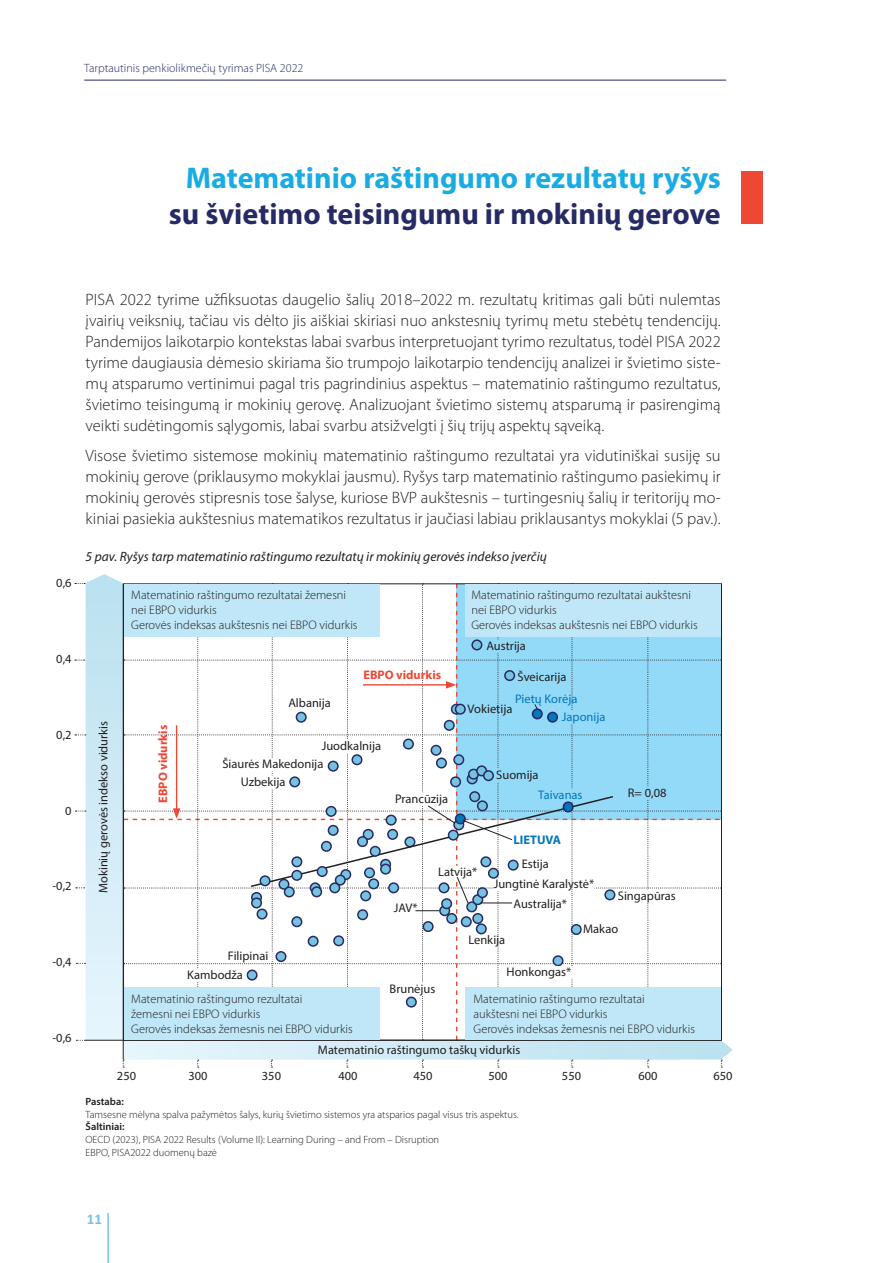
<style>
.page{position:relative;width:893px;height:1263px;background:#fff}
.page>*{position:absolute;margin:0;border:0;box-sizing:border-box;transform-origin:0 0}
.pav_20{font:700 30px/36px "Myriad Pro";color:#19ace3;text-align:center}
.tekstas_calibri{font:300 16.5px/21px "Myriad Pro";color:#231f20;text-align:justify}
.t1{font:700 15px "Calibri";color:#77c3df}
.paveikslelis{font:italic 13.5px "Myriad Pro";color:#231f20}
.t2{font:300 12.45px/14.9px "Myriad Pro";color:#231f20}
.su_rėmu_diagr{font:12.45px "Myriad Pro";color:#231f20}
.diagramos{font:12.45px "Myriad Pro";color:#231f20}
.su_rėmu_diagr_copy{font:12.45px "Myriad Pro";color:#231f20}
.su_rėmu_diagr_copy-2{font:12.45px "Myriad Pro";color:#0476bd}
.diagramos-2{font:700 12.45px "Myriad Pro";color:#ef4735}
.su_rėmu_diagr-2{font:700 12.45px "Myriad Pro";color:#0476bd}
.t3{font:300 12px "Myriad Pro";color:#262a65}
.išnaša{font:300 10.5px "Myriad Pro";color:#231f20}
.išnaša-2{font:600 10.5px "Myriad Pro";color:#231f20}
.s1{color:#262a65}
</style>
<div class="page">
<hr style="left:84px;top:80px;width:642px;height:1px;background:#262a65">
<svg style="left:75px;top:574px;width:658px;height:494px"></svg>
<div style="left:548px;top:712px;width:9px;height:10px;background:#0476bd;border-radius:50%"></div>
<div style="left:547px;top:712px;width:11px;height:11px;border:2px solid #262a65;border-radius:50%"></div>
<div style="left:488px;top:769px;width:59px;height:13px;background:#93daf8;border-radius:4px"></div>
<div style="left:484px;top:771px;width:9px;height:9px;background:#77c3df;border-radius:50%"></div>
<div style="left:483px;top:770px;width:11px;height:11px;border:2px solid #262a65;border-radius:50%"></div>
<div style="left:741px;top:172px;width:21px;height:52px;background:#ef4735"></div>
<div style="left:617px;top:786px;width:61px;height:14px;background:#93daf8;border-radius:4px"></div>
<hr style="left:107px;top:1213px;width:2px;height:50px;background:#77c3df">
<p class="t3" style="left:84px;top:60px;width:221px">Tarptautinis penkiolikmečių tyrimas PISA 2022</p>
<p class="pav_20" style="left:169px;top:159px;width:553px">Matematinio raštingumo rezultatų ryšys <span class="s1">su švietimo teisingumu ir mokinių gerove</span></p>
<p class="diagramos" style="left:56px;top:575px;width:17px">0,6</p>
<p class="diagramos" style="left:56px;top:651px;width:17px">0,4</p>
<p class="diagramos" style="left:56px;top:727px;width:17px">0,2</p>
<p class="diagramos" style="left:65px;top:803px;width:8px">0</p>
<p class="diagramos" style="left:53px;top:878px;width:21px">-0,2</p>
<p class="diagramos" style="left:53px;top:954px;width:21px">-0,4</p>
<p class="diagramos" style="left:53px;top:1030px;width:21px">-0,6</p>
<p class="tekstas_calibri" style="left:86px;top:289px;width:637px">PISA 2022 tyrime užfiksuotas daugelio šalių 2018–2022 m. rezultatų kritimas gali būti nulemtas įvairių veiksnių, tačiau vis dėlto jis aiškiai skiriasi nuo ankstesnių tyrimų metu stebėtų tendencijų.<br>Pandemijos laikotarpio kontekstas labai svarbus interpretuojant tyrimo rezultatus, todėl PISA 2022 tyrime daugiausia dėmesio skiriama šio trumpojo laikotarpio tendencijų analizei ir švietimo siste&shy;mų atsparumo vertinimui pagal tris pagrindinius aspektus – matematinio raštingumo rezultatus, švietimo teisingumą ir mokinių gerovę. Analizuojant švietimo sistemų atsparumą ir pasirengimą veikti sudėtingomis sąlygomis, labai svarbu atsižvelgti į šių trijų aspektų sąveiką.</p>
<p class="tekstas_calibri" style="left:86px;top:445px;width:637px">Visose švietimo sistemose mokinių matematinio raštingumo rezultatai yra vidutiniškai susiję su mokinių gerove (priklausymo mokyklai jausmu). Ryšys tarp matematinio raštingumo pasiekimų ir mokinių gerovės stipresnis tose šalyse, kuriose BVP aukštesnis – turtingesnių šalių ir teritorijų mo&shy;kiniai pasiekia aukštesnius matematikos rezultatus ir jaučiasi labiau priklausantys mokyklai (5 pav.).</p>
<p class="paveikslelis" style="left:86px;top:548px;width:463px">5 pav. Ryšys tarp matematinio raštingumo rezultatų ir mokinių gerovės indekso įverčių</p>
<p class="diagramos" style="left:96px;top:893px;width:174px;rotate:-90deg">Mokinių gerovės indekso vidurkis</p>
<p class="t2" style="left:131px;top:587px;width:216px">Matematinio raštingumo rezultatai žemesni nei EBPO vidurkis</p>
<p class="t2" style="left:131px;top:617px;width:228px">Gerovės indeksas aukštesnis nei EBPO vidurkis</p>
<p class="diagramos-2" style="left:155px;top:803px;width:79px;rotate:-90deg">EBPO vidurkis</p>
<p class="su_rėmu_diagr" style="left:288px;top:695px;width:44px">Albanija</p>
<p class="diagramos-2" style="left:363px;top:666px;width:79px">EBPO vidurkis</p>
<p class="su_rėmu_diagr" style="left:322px;top:738px;width:61px">Juodkalnija</p>
<p class="su_rėmu_diagr" style="left:222px;top:756px;width:102px">Šiaurės Makedonija</p>
<p class="su_rėmu_diagr" style="left:241px;top:774px;width:46px">Uzbekija</p>
<p class="su_rėmu_diagr" style="left:395px;top:791px;width:55px">Prancūzija</p>
<p class="t2" style="left:471px;top:587px;width:221px">Matematinio raštingumo rezultatai aukštesni nei EBPO vidurkis</p>
<p class="t2" style="left:471px;top:617px;width:228px">Gerovės indeksas aukštesnis nei EBPO vidurkis</p>
<p class="su_rėmu_diagr_copy" style="left:486px;top:638px;width:41px">Austrija</p>
<p class="su_rėmu_diagr_copy" style="left:518px;top:669px;width:50px">Šveicarija</p>
<p class="su_rėmu_diagr_copy-2" style="left:515px;top:691px;width:64px">Pietų Korėja</p>
<p class="su_rėmu_diagr_copy" style="left:468px;top:701px;width:46px">Vokietija</p>
<p class="su_rėmu_diagr_copy-2" style="left:562px;top:709px;width:45px">Japonija</p>
<p class="su_rėmu_diagr_copy" style="left:496px;top:767px;width:44px">Suomija</p>
<p class="su_rėmu_diagr_copy-2" style="left:538px;top:787px;width:46px">Taivanas</p>
<p class="su_rėmu_diagr-2" style="left:513px;top:831px;width:49px">LIETUVA</p>
<p class="su_rėmu_diagr_copy" style="left:628px;top:785px;width:40px">R= 0,08</p>
<p class="su_rėmu_diagr" style="left:228px;top:948px;width:42px">Filipinai</p>
<p class="su_rėmu_diagr" style="left:187px;top:967px;width:57px">Kambodža</p>
<p class="t2" style="left:131px;top:991px;width:173px">Matematinio raštingumo rezultatai žemesni nei EBPO vidurkis</p>
<p class="t2" style="left:131px;top:1021px;width:223px">Gerovės indeksas žemesnis nei EBPO vidurkis</p>
<p class="su_rėmu_diagr" style="left:394px;top:900px;width:25px">JAV*</p>
<p class="su_rėmu_diagr" style="left:438px;top:864px;width:41px">Latvija*</p>
<p class="su_rėmu_diagr" style="left:522px;top:856px;width:29px">Estija</p>
<p class="su_rėmu_diagr" style="left:494px;top:876px;width:102px">Jungtinė Karalystė*</p>
<p class="su_rėmu_diagr" style="left:513px;top:896px;width:55px">Australija*</p>
<p class="su_rėmu_diagr" style="left:618px;top:888px;width:60px">Singapūras</p>
<p class="su_rėmu_diagr" style="left:468px;top:932px;width:38px">Lenkija</p>
<p class="su_rėmu_diagr" style="left:507px;top:964px;width:66px">Honkongas*</p>
<p class="su_rėmu_diagr" style="left:583px;top:921px;width:37px">Makao</p>
<p class="su_rėmu_diagr" style="left:390px;top:981px;width:47px">Brunėjus</p>
<p class="t2" style="left:474px;top:991px;width:173px">Matematinio raštingumo rezultatai aukštesni nei EBPO vidurkis</p>
<p class="t2" style="left:474px;top:1021px;width:223px">Gerovės indeksas žemesnis nei EBPO vidurkis</p>
<p class="diagramos" style="left:318px;top:1042px;width:204px">Matematinio raštingumo taškų vidurkis</p>
<p class="diagramos" style="left:117px;top:1068px;width:21px">250</p>
<p class="diagramos" style="left:188px;top:1068px;width:21px">300</p>
<p class="diagramos" style="left:262px;top:1068px;width:21px">350</p>
<p class="diagramos" style="left:338px;top:1068px;width:21px">400</p>
<p class="diagramos" style="left:413px;top:1068px;width:21px">450</p>
<p class="diagramos" style="left:488px;top:1068px;width:21px">500</p>
<p class="diagramos" style="left:562px;top:1068px;width:21px">550</p>
<p class="diagramos" style="left:638px;top:1068px;width:21px">600</p>
<p class="diagramos" style="left:713px;top:1068px;width:21px">650</p>
<p class="išnaša-2" style="left:86px;top:1095px;width:40px">Pastaba:</p>
<p class="išnaša" style="left:86px;top:1108px;width:435px">Tamsesne mėlyna spalva pažymėtos šalys, kurių švietimo sistemos yra atsparios pagal visus tris aspektus.</p>
<p class="išnaša-2" style="left:86px;top:1120px;width:41px">Šaltiniai:</p>
<p class="išnaša" style="left:86px;top:1133px;width:355px">OECD (2023), PISA 2022 Results (Volume II): Learning During – and From – Disruption</p>
<p class="išnaša" style="left:86px;top:1146px;width:133px">EBPO, PISA2022 duomenų bazė</p>
<p class="t1" style="left:87px;top:1209px;width:17px">11</p>
</div>
